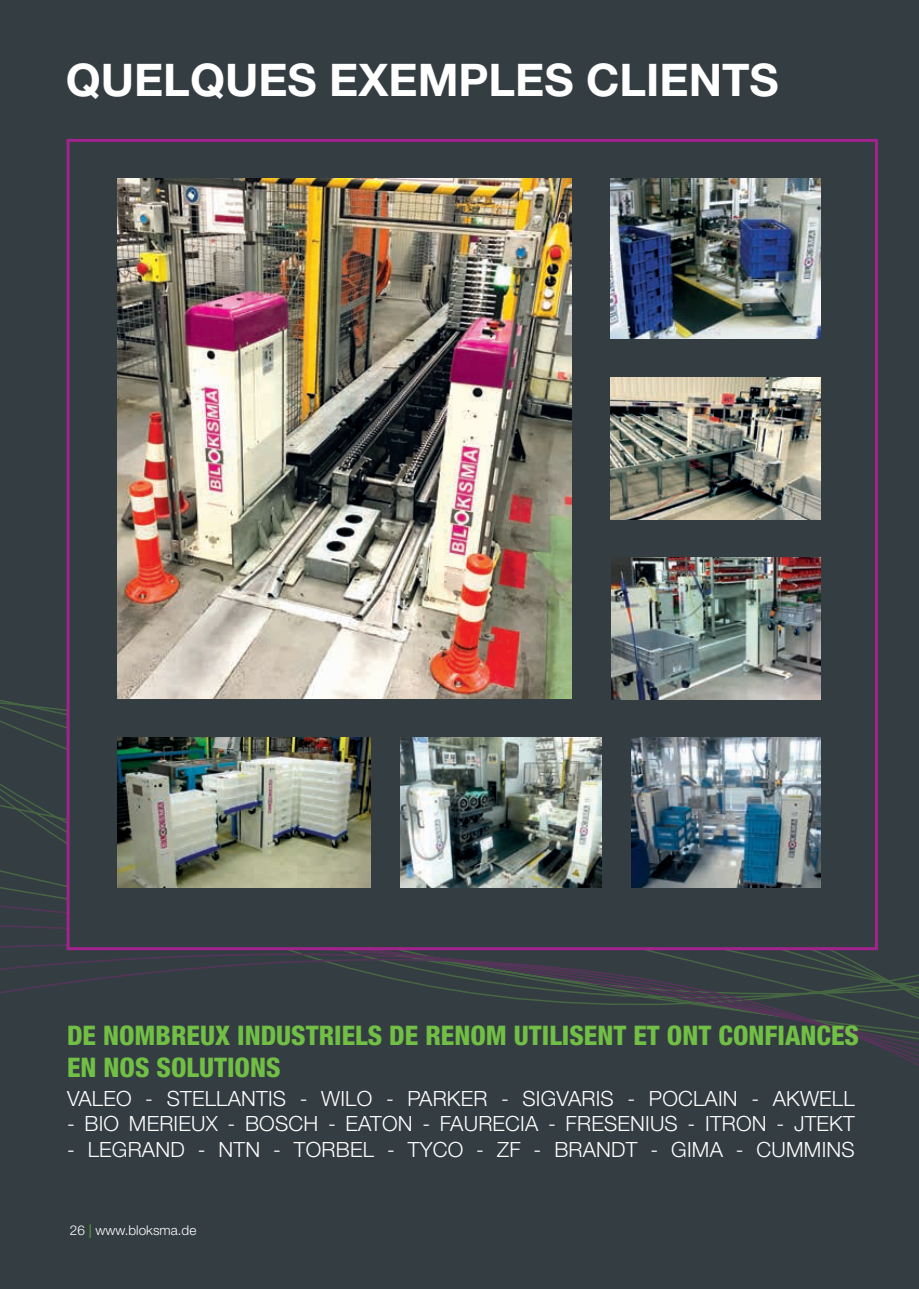
<style>
.page{position:relative;width:919px;height:1289px;background:#fff}
.page>*{position:absolute;margin:0;border:0;box-sizing:border-box;transform-origin:0 0}
.t1{font:700 45px "Helvetica Neue LT Pro";color:#fff}
.t2{font:800 condensed 27px/32.4px "Helvetica Neue LT Pro";color:#71bf44}
.t3{font:300 21px "Helvetica Neue LT Pro";letter-spacing:.01em;color:#fff}
.t4{font:300 13.5px "Helvetica Neue LT Pro";color:#fff}
.s1{color:#71bf44}
</style>
<div class="page">
<div style="left:0;top:0;width:918px;height:1288px;background:#343d42"></div>
<svg style="left:0;top:815px;width:918px;height:250px"></svg>
<div style="left:67px;top:139px;width:810px;height:811px;background:#343d42;border:3px solid #a2238e"></div>
<img style="left:117px;top:179px;width:454px;height:520px">
<img style="left:610px;top:377px;width:210px;height:142px">
<img style="left:611px;top:557px;width:209px;height:142px">
<img style="left:117px;top:737px;width:253px;height:150px">
<img style="left:631px;top:737px;width:189px;height:150px">
<img style="left:401px;top:737px;width:200px;height:150px">
<img style="left:610px;top:179px;width:210px;height:160px">
<h1 class="t1" style="left:66px;top:52px;width:714px">QUELQUES EXEMPLES CLIENTS</h1>
<p class="t2" style="left:67px;top:1018px;width:793px">DE NOMBREUX INDUSTRIELS DE RENOM UTILISENT ET ONT CONFIANCES<br>EN NOS SOLUTIONS</p>
<p class="t3" style="left:67px;top:1085px;width:789px">VALEO - STELLANTIS - WILO - PARKER - SIGVARIS - POCLAIN - AKWELL</p>
<p class="t3" style="left:67px;top:1110px;width:789px">- BIO MERIEUX - BOSCH - EATON - FAURECIA - FRESENIUS - ITRON - JTEKT</p>
<p class="t3" style="left:67px;top:1136px;width:789px">- LEGRAND - NTN - TORBEL - TYCO - ZF - BRANDT - GIMA - CUMMINS</p>
<p class="t4" style="left:70px;top:1221px;width:128px">26 <span class="s1">|</span> www.bloksma.de</p>
</div>
